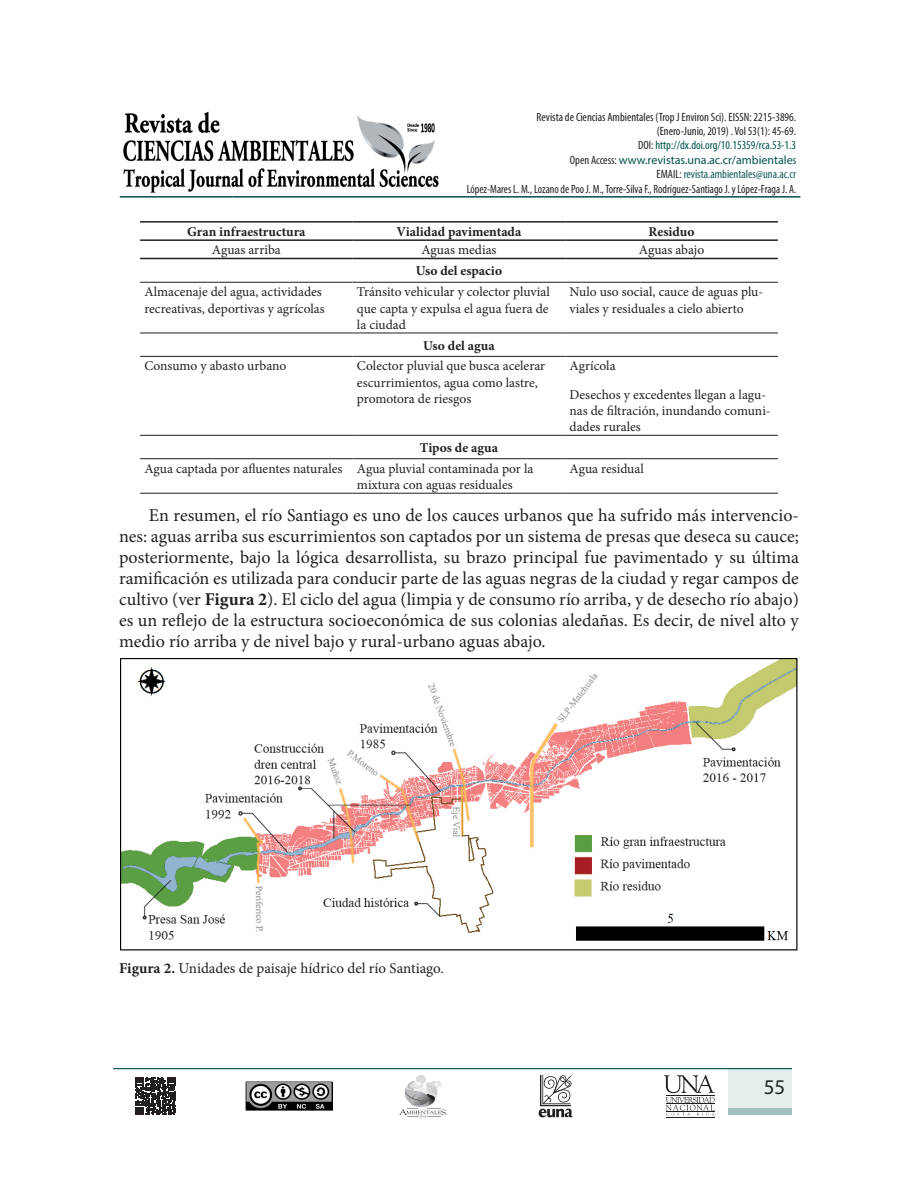
<style>
.page{position:relative;width:918px;height:1188px;background:#fff}
.page>*{position:absolute;margin:0;border:0;box-sizing:border-box;transform-origin:0 0}
.t1{font:21px "Myriad Pro";color:#231f20}
.t2{font:18px/21px "Minion Pro";color:#231f20;text-align:justify}
.t3{font:15px "Minion Pro";color:#231f20}
.t4{font:13.5px/16.2px "Minion Pro";color:#231f20}
.t5{font:700 13.5px "Minion Pro";color:#231f20}
.t6{font:condensed 12px/14.4px "Myriad Pro";color:#231f20;text-align:right}
.s1{color:#01524c}
.s2{font-stretch:normal;color:#01524c}
.s3{color:#105c57}
.s4{font-weight:700}
</style>
<div class="page">
<hr style="left:120px;top:196px;width:113px;height:2px;background:#01524c">
<hr style="left:233px;top:196px;width:567px;height:2px;background:#01524c">
<img style="left:124px;top:112px;width:315px;height:80px">
<svg style="left:135px;top:1077px;width:41px;height:38px"></svg>
<svg style="left:539px;top:1075px;width:34px;height:42px"></svg>
<div style="left:416px;top:1075px;width:10px;height:9px;background:#dadbdd;border-radius:50%"></div>
<svg style="left:399px;top:1081px;width:47px;height:36px"></svg>
<hr style="left:666px;top:1117px;width:48px;height:1px;background:#231f20">
<svg style="left:664px;top:1075px;width:51px;height:41px"></svg>
<img style="left:245px;top:1081px;width:88px;height:30px">
<hr style="left:113px;top:1068px;width:679px;height:1px;background:#01524c">
<div style="left:729px;top:1068px;width:63px;height:46px;background:#e6eeed"></div>
<div style="left:729px;top:1108px;width:63px;height:6px;background:#a1bfbd"></div>
<hr style="left:140px;top:221px;width:213px;height:2px;background:#231f20">
<hr style="left:353px;top:221px;width:212px;height:2px;background:#231f20">
<hr style="left:565px;top:221px;width:213px;height:2px;background:#231f20">
<hr style="left:140px;top:239px;width:213px;height:2px;background:#231f20">
<hr style="left:353px;top:239px;width:212px;height:2px;background:#231f20">
<hr style="left:565px;top:239px;width:213px;height:2px;background:#231f20">
<hr style="left:140px;top:258px;width:213px;height:1px;background:#231f20">
<hr style="left:353px;top:258px;width:212px;height:1px;background:#231f20">
<hr style="left:565px;top:258px;width:213px;height:1px;background:#231f20">
<hr style="left:140px;top:282px;width:213px;height:1px;background:#231f20">
<hr style="left:353px;top:282px;width:212px;height:1px;background:#231f20">
<hr style="left:565px;top:282px;width:213px;height:1px;background:#231f20">
<hr style="left:140px;top:333px;width:213px;height:1px;background:#231f20">
<hr style="left:353px;top:333px;width:212px;height:1px;background:#231f20">
<hr style="left:565px;top:333px;width:213px;height:1px;background:#231f20">
<hr style="left:140px;top:356px;width:213px;height:1px;background:#231f20">
<hr style="left:353px;top:356px;width:212px;height:1px;background:#231f20">
<hr style="left:565px;top:356px;width:213px;height:1px;background:#231f20">
<hr style="left:140px;top:435px;width:213px;height:1px;background:#231f20">
<hr style="left:353px;top:435px;width:212px;height:1px;background:#231f20">
<hr style="left:565px;top:435px;width:213px;height:1px;background:#231f20">
<hr style="left:140px;top:458px;width:213px;height:1px;background:#231f20">
<hr style="left:353px;top:458px;width:212px;height:1px;background:#231f20">
<hr style="left:565px;top:458px;width:213px;height:1px;background:#231f20">
<hr style="left:140px;top:493px;width:213px;height:1px;background:#231f20">
<hr style="left:353px;top:493px;width:212px;height:1px;background:#231f20">
<hr style="left:565px;top:493px;width:213px;height:1px;background:#231f20">
<img style="left:121px;top:659px;width:676px;height:292px">
<p class="t6" style="left:467px;top:109px;width:331px">Revista de Ciencias Ambientales (Trop J Environ Sci). EISSN: 2215-3896.<br>(Enero-Junio, 2019) . Vol 53(1): 45-69.<br>DOI: <span class="s1">http://dx.doi.org/10.15359/rca.53-1.3<br></span>Open Access: <span class="s2">www.revistas.una.ac.cr/ambientale</span><span class="s1">s<br></span>EMAIL: <span class="s3">revista.ambientales@una.ac.cr<br></span>López-Mares L. M., Lozano de Poo J. M., Torre-Silva F., Rodríguez-Santiago J. y López-Fraga J. A.</p>
<p class="t5" style="left:187px;top:222px;width:120px">Gran infraestructura</p>
<p class="t5" style="left:397px;top:222px;width:126px">Vialidad pavimentada</p>
<p class="t5" style="left:649px;top:222px;width:47px">Residuo</p>
<p class="t4" style="left:212px;top:242px;width:70px">Aguas arriba</p>
<p class="t4" style="left:421px;top:242px;width:77px">Aguas medias</p>
<p class="t4" style="left:639px;top:242px;width:67px">Aguas abajo</p>
<p class="t5" style="left:416px;top:262px;width:88px">Uso del espacio</p>
<p class="t4" style="left:144px;top:284px;width:182px">Almacenaje del agua, actividades recreativas, deportivas y agrícolas</p>
<p class="t4" style="left:357px;top:284px;width:195px;text-align:justify">Tránsito vehicular y colector pluvial que capta y expulsa el agua fuera de la ciudad</p>
<p class="t4" style="left:570px;top:284px;width:195px">Nulo uso social, cauce de aguas plu&shy;viales y residuales a cielo abierto</p>
<p class="t5" style="left:423px;top:336px;width:73px">Uso del agua</p>
<p class="t4" style="left:144px;top:358px;width:144px">Consumo y abasto urbano</p>
<p class="t4" style="left:357px;top:358px;width:190px">Colector pluvial que busca acelerar escurrimientos, agua como lastre, promotora de riesgos</p>
<p class="t4" style="left:570px;top:352px;width:198px;line-height:28.2px">Agrícola<br>Desechos y excedentes llegan a lagu-</p>
<p class="t4" style="left:570px;top:403px;width:203px">nas de filtración, inundando comuni&shy;dades rurales</p>
<p class="t5" style="left:420px;top:438px;width:80px">Tipos de agua</p>
<p class="t4" style="left:357px;top:460px;width:178px;text-indent:-213px">Agua captada por afluentes naturales Agua pluvial contaminada por la mixtura con aguas residuales</p>
<p class="t4" style="left:570px;top:460px;width:76px">Agua residual</p>
<p class="t2" style="left:119px;top:504px;width:681px;text-indent:30px">En resumen, el río Santiago es uno de los cauces urbanos que ha sufrido más intervencio&shy;nes: aguas arriba sus escurrimientos son captados por un sistema de presas que deseca su cauce; posteriormente, bajo la lógica desarrollista, su brazo principal fue pavimentado y su última ramificación es utilizada para conducir parte de las aguas negras de la ciudad y regar campos de cultivo (ver <span class="s4">Figura 2</span>). El ciclo del agua (limpia y de consumo río arriba, y de desecho río abajo) es un reflejo de la estructura socioeconómica de sus colonias aledañas. Es decir, de nivel alto y medio río arriba y de nivel bajo y rural-urbano aguas abajo.</p>
<p class="t3" style="left:119px;top:958px;width:326px"><span class="s4">Figura 2.</span> Unidades de paisaje hídrico del río Santiago.</p>
<p class="t1" style="left:764px;top:1074px;width:23px">55</p>
</div>
